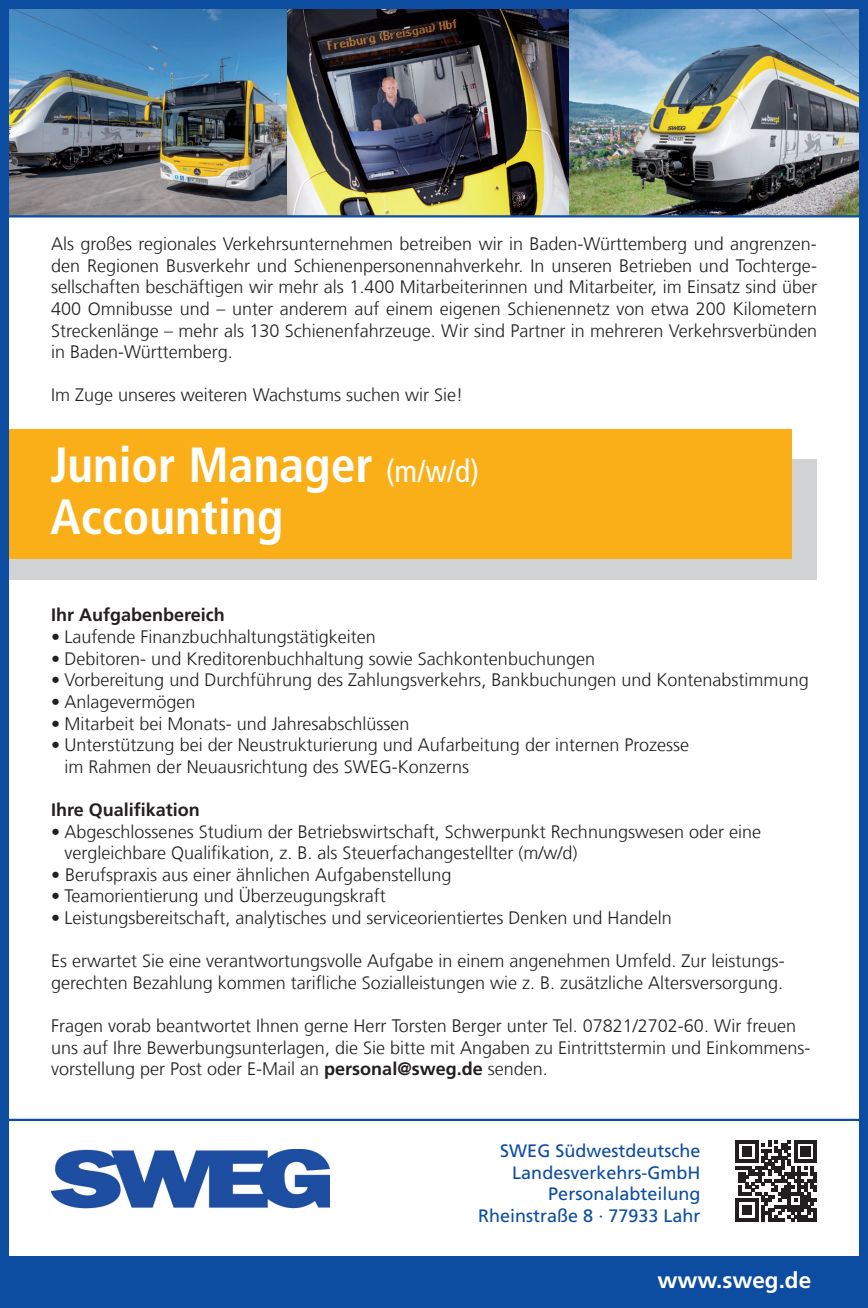
<style>
.page{position:relative;width:868px;height:1308px;background:#fff}
.page>*{position:absolute;margin:0;border:0;box-sizing:border-box;transform-origin:0 0}
.t1{font:700 condensed 49.5px/51.8px "Frutiger LT Com";color:#fff}
.t2{font:700 22.5px "Frutiger LT Com";color:#fff}
.t3{font:300 18px/21.6px "Frutiger LT Com";color:#231f20}
.t4{font:18px/21.6px "Frutiger LT Com";color:#0d4da1;text-align:right}
.t5{font:700 18px "Frutiger LT Com";color:#231f20}
.s1{font-weight:400;font-size:31.5px}
.s2{font-weight:700}
</style>
<div class="page">
<div style="left:0;top:459px;width:816px;height:120px;background:#d1d2d4"></div>
<div style="left:0;top:429px;width:791px;height:130px;background:#faaf18"></div>
<img style="left:10px;top:10px;width:278px;height:205px">
<img style="left:568px;top:10px;width:289px;height:205px">
<img style="left:288px;top:10px;width:280px;height:205px">
<hr style="left:0;top:215px;width:858px;height:2px;background:#0d4da1">
<svg style="left:735px;top:1140px;width:81px;height:81px"></svg>
<img style="left:51px;top:1149px;width:279px;height:60px">
<div style="left:0;top:1256px;width:867px;height:51px;background:#0d4da1"></div>
<hr style="left:0;top:1118px;width:867px;height:3px;background:#0d4da1">
<div style="left:0;top:0;width:867px;height:1307px;border:9px solid #0d4da1"></div>
<p class="t3" style="left:51px;top:233px;width:767px;text-align:justify">Als großes regionales Verkehrsunternehmen betreiben wir in Baden-Württemberg und angrenzen&shy;den Regionen Busverkehr und Schienenpersonennahverkehr. In unseren Betrieben und Tochterge&shy;sellschaften beschäftigen wir mehr als 1.400 Mitarbeiterinnen und Mitarbeiter, im Einsatz sind über 400 Omnibusse und – unter anderem auf einem eigenen Schienennetz von etwa 200 Kilometern Streckenlänge – mehr als 130 Schienenfahrzeuge. Wir sind Partner in mehreren Verkehrsverbünden in Baden-Württemberg.</p>
<p class="t3" style="left:51px;top:384px;width:413px">Im Zuge unseres weiteren Wachstums suchen wir Sie!</p>
<h1 class="t1" style="left:50px;top:439px;width:430px">Junior Manager <span class="s1">(m/w/d)<br></span>Accounting</h1>
<p class="t5" style="left:51px;top:604px;width:175px">Ihr Aufgabenbereich</p>
<p class="t3" style="left:51px;top:626px;width:326px">• Laufende Finanzbuchhaltungstätigkeiten</p>
<p class="t3" style="left:51px;top:648px;width:545px">• Debitoren- und Kreditorenbuchhaltung sowie Sachkontenbuchungen</p>
<p class="t3" style="left:51px;top:669px;width:759px">• Vorbereitung und Durchführung des Zahlungsverkehrs, Bankbuchungen und Kontenabstimmung</p>
<p class="t3" style="left:51px;top:691px;width:146px">• Anlagevermögen</p>
<p class="t3" style="left:51px;top:712px;width:360px">• Mitarbeit bei Monats- und Jahresabschlüssen</p>
<p class="t3" style="left:65px;top:734px;width:626px;text-indent:-14px">• Unterstützung bei der Neustrukturierung und Aufarbeitung der internen Prozesse im Rahmen der Neuausrichtung des SWEG-Konzerns</p>
<p class="t5" style="left:51px;top:799px;width:150px">Ihre Qualifikation</p>
<p class="t3" style="left:65px;top:820px;width:698px;text-indent:-14px">• Abgeschlossenes Studium der Betriebswirtschaft, Schwerpunkt Rechnungswesen oder eine vergleichbare Qualifikation, z. B. als Steuerfachangestellter (m/w/d)</p>
<p class="t3" style="left:51px;top:864px;width:402px">• Berufspraxis aus einer ähnlichen Aufgabenstellung</p>
<p class="t3" style="left:51px;top:885px;width:336px">• Teamorientierung und Überzeugungskraft</p>
<p class="t3" style="left:51px;top:907px;width:622px">• Leistungsbereitschaft, analytisches und serviceorientiertes Denken und Handeln</p>
<p class="t3" style="left:51px;top:950px;width:735px">Es erwartet Sie eine verantwortungsvolle Aufgabe in einem angenehmen Umfeld. Zur leistungs&shy;gerechten Bezahlung kommen tarifliche Sozialleistungen wie z. B. zusätzliche Altersversorgung.</p>
<p class="t3" style="left:51px;top:1015px;width:760px">Fragen vorab beantwortet Ihnen gerne Herr Torsten Berger unter Tel. 07821/2702-60. Wir freuen uns auf Ihre Bewerbungsunterlagen, die Sie bitte mit Angaben zu Eintrittstermin und Einkommens&shy;vorstellung per Post oder E-Mail an <span class="s2">personal@sweg.de</span> senden.</p>
<p class="t4" style="left:478px;top:1140px;width:224px">SWEG Südwestdeutsche<br>Landesverkehrs-GmbH<br>Personalabteilung<br>Rheinstraße 8 · 77933 Lahr</p>
<p class="t2" style="left:657px;top:1266px;width:155px">www.sweg.de</p>
</div>
